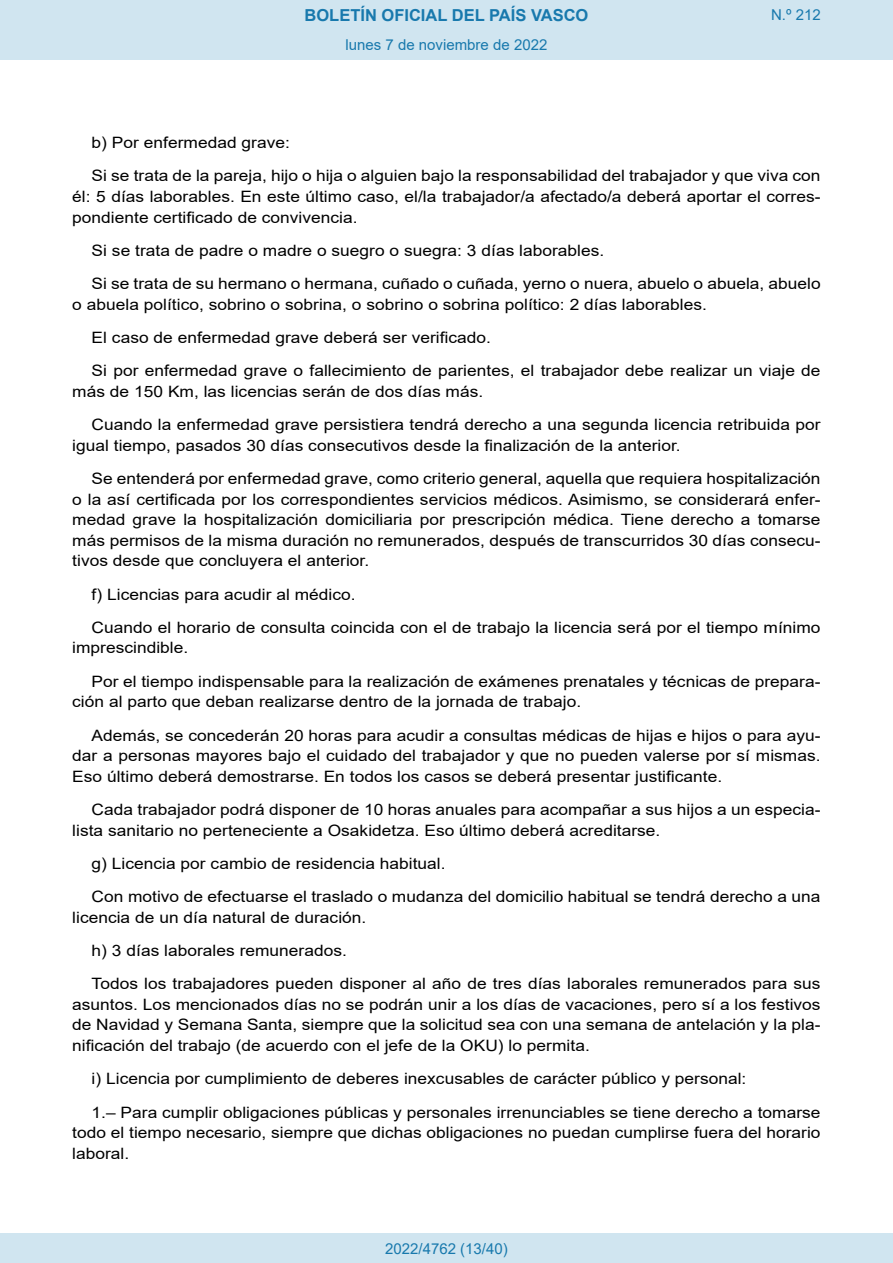
<style>
.page{position:relative;width:893px;height:1263px;background:#fff}
.page>*{position:absolute;margin:0;border:0;box-sizing:border-box;transform-origin:0 0}
.t1{font:700 16.5px "Arial";color:#1879ad}
.BOPVDetalle{font:15.6px/20.5px "Arial";color:#000;scale:1.11 1}
.Paginacion_Centro{font:15px "Arial";color:#1879ad}
</style>
<div class="page">
<div style="left:0;top:0;width:893px;height:60px;background:#d0e5f0"></div>
<div style="left:0;top:1233px;width:893px;height:30px;background:#d0e5f0"></div>
<p class="t1" style="left:305px;top:3px;width:285px">BOLETÍN OFICIAL DEL PAÍS VASCO</p>
<p class="Paginacion_Centro" style="left:346px;top:35px;width:203px">lunes 7 de noviembre de 2022</p>
<p class="Paginacion_Centro" style="left:771px;top:5px;width:51px">N.º 212</p>
<p class="BOPVDetalle" style="left:92px;top:132px;width:180px">b) Por enfermedad grave:</p>
<p class="BOPVDetalle" style="left:72px;top:166px;width:676px;text-align:justify;text-indent:19px">Si se trata de la pareja, hijo o hija o alguien bajo la responsabilidad del trabajador y que viva con él: 5 días laborables. En este último caso, el/la trabajador/a afectado/a deberá aportar el corres&shy;pondiente certificado de convivencia.</p>
<p class="BOPVDetalle" style="left:92px;top:240px;width:463px">Si se trata de padre o madre o suegro o suegra: 3 días laborables.</p>
<p class="BOPVDetalle" style="left:72px;top:273px;width:676px;text-indent:19px">Si se trata de su hermano o hermana, cuñado o cuñada, yerno o nuera, abuelo o abuela, abuelo o abuela político, sobrino o sobrina, o sobrino o sobrina político: 2 días laborables.</p>
<p class="BOPVDetalle" style="left:92px;top:327px;width:361px">El caso de enfermedad grave deberá ser verificado.</p>
<p class="BOPVDetalle" style="left:72px;top:360px;width:676px;text-indent:19px">Si por enfermedad grave o fallecimiento de parientes, el trabajador debe realizar un viaje de más de 150 Km, las licencias serán de dos días más.</p>
<p class="BOPVDetalle" style="left:72px;top:414px;width:676px;text-indent:19px">Cuando la enfermedad grave persistiera tendrá derecho a una segunda licencia retribuida por igual tiempo, pasados 30 días consecutivos desde la finalización de la anterior.</p>
<p class="BOPVDetalle" style="left:72px;top:468px;width:676px;text-align:justify;text-indent:19px">Se entenderá por enfermedad grave, como criterio general, aquella que requiera hospitalización o la así certificada por los correspondientes servicios médicos. Asimismo, se considerará enfer&shy;medad grave la hospitalización domiciliaria por prescripción médica. Tiene derecho a tomarse más permisos de la misma duración no remunerados, después de transcurridos 30 días consecu&shy;tivos desde que concluyera el anterior.</p>
<p class="BOPVDetalle" style="left:92px;top:584px;width:239px">f) Licencias para acudir al médico.</p>
<p class="BOPVDetalle" style="left:72px;top:617px;width:676px;text-indent:19px">Cuando el horario de consulta coincida con el de trabajo la licencia será por el tiempo mínimo imprescindible.</p>
<p class="BOPVDetalle" style="left:72px;top:671px;width:676px;text-indent:19px">Por el tiempo indispensable para la realización de exámenes prenatales y técnicas de prepara&shy;ción al parto que deban realizarse dentro de la jornada de trabajo.</p>
<p class="BOPVDetalle" style="left:72px;top:725px;width:676px;text-align:justify;text-indent:19px">Además, se concederán 20 horas para acudir a consultas médicas de hijas e hijos o para ayu&shy;dar a personas mayores bajo el cuidado del trabajador y que no pueden valerse por sí mismas.<br>Eso último deberá demostrarse. En todos los casos se deberá presentar justificante.</p>
<p class="BOPVDetalle" style="left:72px;top:799px;width:676px;text-indent:19px">Cada trabajador podrá disponer de 10 horas anuales para acompañar a sus hijos a un especia&shy;lista sanitario no perteneciente a Osakidetza. Eso último deberá acreditarse.</p>
<p class="BOPVDetalle" style="left:92px;top:853px;width:320px">g) Licencia por cambio de residencia habitual.</p>
<p class="BOPVDetalle" style="left:72px;top:886px;width:676px;text-indent:19px">Con motivo de efectuarse el traslado o mudanza del domicilio habitual se tendrá derecho a una licencia de un día natural de duración.</p>
<p class="BOPVDetalle" style="left:92px;top:940px;width:231px">h) 3 días laborales remunerados.</p>
<p class="BOPVDetalle" style="left:72px;top:973px;width:676px;text-align:justify;text-indent:19px">Todos los trabajadores pueden disponer al año de tres días laborales remunerados para sus asuntos. Los mencionados días no se podrán unir a los días de vacaciones, pero sí a los festivos de Navidad y Semana Santa, siempre que la solicitud sea con una semana de antelación y la pla&shy;nificación del trabajo (de acuerdo con el jefe de la OKU) lo permita.</p>
<p class="BOPVDetalle" style="left:92px;top:1068px;width:591px">i) Licencia por cumplimiento de deberes inexcusables de carácter público y personal:</p>
<p class="BOPVDetalle" style="left:72px;top:1102px;width:676px;text-align:justify;text-indent:19px">1.– Para cumplir obligaciones públicas y personales irrenunciables se tiene derecho a tomarse todo el tiempo necesario, siempre que dichas obligaciones no puedan cumplirse fuera del horario laboral.</p>
<p class="Paginacion_Centro" style="left:385px;top:1238px;width:124px">2022/4762 (13/40)</p>
</div>
